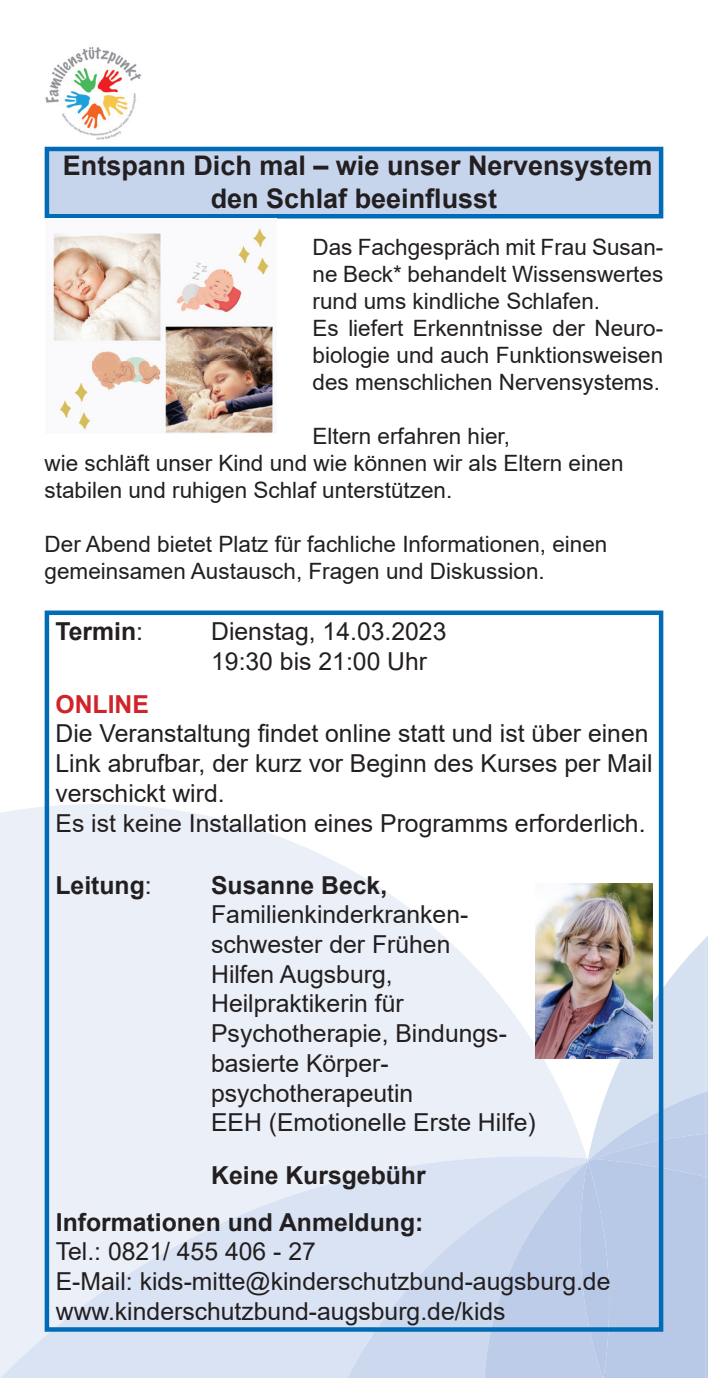
<style>
.page{position:relative;width:708px;height:1378px;background:#fff}
.page>*{position:absolute;margin:0;border:0;box-sizing:border-box;transform-origin:0 0}
.t1{font:700 27px/32.4px "Arial";color:#231f20;text-align:center}
.t2{font:24.75px/29.7px "Arial";color:#231f20}
.t3{font:700 24.75px "Arial";color:#231f20}
.t4{font:700 24.75px "Arial";color:#d1232a}
.t5{font:22.5px/27px "Arial";color:#231f20}
.s1{font-weight:400}
</style>
<div class="page">
<img style="left:45px;top:47px;width:96px;height:93px">
<svg style="left:2px;top:804px;width:534px;height:352px;fill:#eaeff8"></svg>
<svg style="left:2px;top:1156px;width:482px;height:222px;fill:#dae3f3"></svg>
<svg style="left:0;top:812px;width:2px;height:566px"></svg>
<svg style="left:347px;top:1161px;width:137px;height:217px;fill:#dae3f3"></svg>
<svg style="left:484px;top:935px;width:224px;height:443px"></svg>
<div style="left:45px;top:610px;width:618px;height:721px;border:4px solid #006cb7"></div>
<svg style="left:45px;top:147px;width:618px;height:71px;fill:#c6d4ec"></svg>
<img style="left:53px;top:228px;width:221px;height:205px">
<img style="left:536px;top:883px;width:116px;height:175px">
<p class="t1" style="left:63px;top:150px;width:591px">Entspann Dich mal – wie unser Nervensystem den Schlaf beeinflusst</p>
<p class="t5" style="left:313px;top:234px;width:352px">Das Fachgespräch mit Frau Susan&shy;ne Beck* behandelt Wissenswertes rund ums kindliche Schlafen.<br>Es liefert Erkenntnisse der Neuro&shy;biologie und auch Funktionsweisen des menschlichen Nervensystems.</p>
<p class="t5" style="left:45px;top:423px;width:580px;text-indent:268px">Eltern erfahren hier,<br>wie schläft unser Kind und wie können wir als Eltern einen stabilen und ruhigen Schlaf unterstützen.</p>
<p class="t5" style="left:45px;top:531px;width:564px">Der Abend bietet Platz für fachliche Informationen, einen gemeinsamen Austausch, Fragen und Diskussion.</p>
<p class="t3" style="left:56px;top:614px;width:89px">Termin<span class="s1">:</span></p>
<p class="t2" style="left:211px;top:616px;width:237px">Dienstag, 14.03.2023<br>19:30 bis 21:00 Uhr</p>
<p class="t4" style="left:56px;top:686px;width:95px">ONLINE</p>
<p class="t2" style="left:56px;top:719px;width:599px">Die Veranstaltung findet online statt und ist über einen Link abrufbar, der kurz vor Beginn des Kurses per Mail verschickt wird.<br>Es ist keine Installation eines Programms erforderlich.</p>
<p class="t3" style="left:56px;top:867px;width:98px">Leitung<span class="s1">:</span></p>
<p class="t3" style="left:211px;top:867px;width:178px">Susanne Beck,</p>
<p class="t2" style="left:211px;top:899px;width:326px">Familienkinderkranken&shy;schwester der Frühen<br>Hilfen Augsburg,<br>Heilpraktikerin für<br>Psychotherapie, Bindungs&shy;basierte Körper&shy;psychotherapeutin<br>EEH (Emotionelle Erste Hilfe)</p>
<p class="t3" style="left:211px;top:1157px;width:216px">Keine Kursgebühr</p>
<p class="t3" style="left:56px;top:1204px;width:369px">Informationen und Anmeldung:</p>
<p class="t2" style="left:56px;top:1236px;width:556px">Tel.: 0821/ 455 406 - 27<br>E-Mail: kids-mitte@kinderschutzbund-augsburg.de www.kinderschutzbund-augsburg.de/kids</p>
</div>
